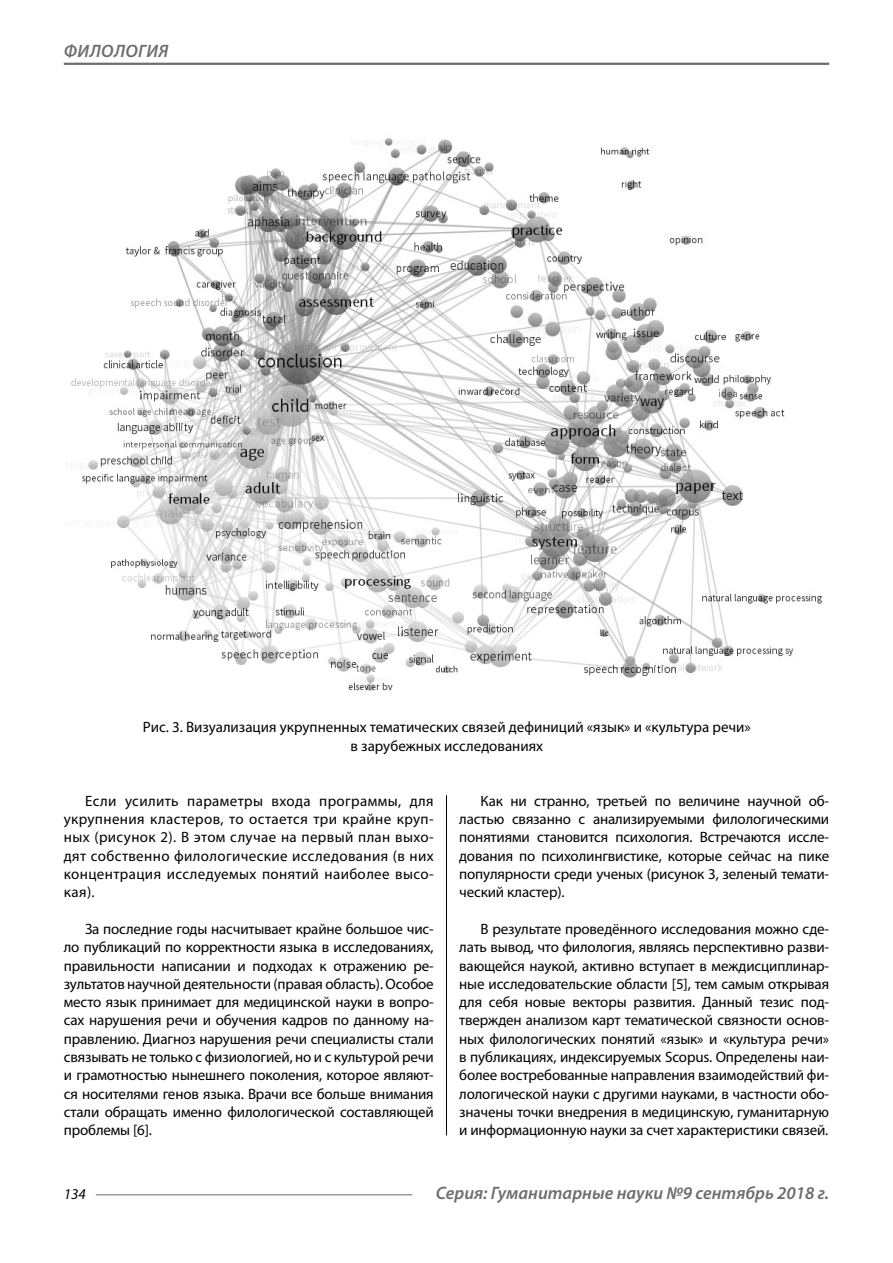
<style>
.page{position:relative;width:893px;height:1263px;background:#fff}
.page>*{position:absolute;margin:0;border:0;box-sizing:border-box;transform-origin:0 0}
.t1{font:italic 600 18px "Myriad Pro";color:#6e6e6e}
.Normal{font:15px/18.3px "Myriad Pro";letter-spacing:-.01em;color:#000;text-align:justify}
.podpis{font:15px/18.3px "Myriad Pro";color:#000;text-align:center}
.t2{font:italic 15px "Myriad Pro";color:#000}
</style>
<div class="page">
<hr style="left:64px;top:63px;width:765px;height:2px;background:#6e6e6e">
<hr style="left:96px;top:1194px;width:316px;height:1px;background:#6e6e6e">
<img style="left:66px;top:138px;width:756px;height:553px">
<hr style="left:446px;top:795px;width:1px;height:340px;background:#000">
<p class="t1" style="left:64px;top:39px;width:106px">ФИЛОЛОГИЯ</p>
<p class="podpis" style="left:143px;top:718px;width:609px">Рис. 3. Визуализация укрупненных тематических связей дефиниций «язык» и «культура речи» в зарубежных исследованиях</p>
<p class="Normal" style="left:64px;top:791px;width:371px;text-indent:21px">Если усилить параметры входа программы, для укрупнения кластеров, то остается три крайне круп&shy;ных (рисунок 2). В этом случае на первый план выхо&shy;дят собственно филологические исследования (в них концентрация исследуемых понятий наиболее высо&shy;кая).</p>
<p class="Normal" style="left:64px;top:919px;width:371px;text-indent:21px">За последние годы насчитывает крайне большое чис&shy;ло публикаций по корректности языка в исследованиях, правильности написании и подходах к отражению ре&shy;зультатов научной деятельности (правая область). Особое место язык принимает для медицинской науки в вопро&shy;сах нарушения речи и обучения кадров по данному на&shy;правлению. Диагноз нарушения речи специалисты стали связывать не только с физиологией, но и с культурой речи и грамотностью нынешнего поколения, которое являют&shy;ся носителями генов языка. Врачи все больше внимания стали обращать именно филологической составляющей проблемы [6].</p>
<p class="Normal" style="left:459px;top:791px;width:371px;text-indent:21px">Как ни странно, третьей по величине научной об&shy;ластью связанно с анализируемыми филологическими понятиями становится психология. Встречаются иссле&shy;дования по психолингвистике, которые сейчас на пике популярности среди ученых (рисунок 3, зеленый темати&shy;ческий кластер).</p>
<p class="Normal" style="left:459px;top:919px;width:371px;text-indent:21px">В результате проведённого исследования можно сде&shy;лать вывод, что филология, являясь перспективно разви&shy;вающейся наукой, активно вступает в междисциплинар&shy;ные исследовательские области [5], тем самым открывая для себя новые векторы развития. Данный тезис под&shy;твержден анализом карт тематической связности основ&shy;ных филологических понятий «язык» и «культура речи» в публикациях, индексируемых Scopus. Определены наи&shy;более востребованные направления взаимодействий фи&shy;лологической науки с другими науками, в частности обо&shy;значены точки внедрения в медицинскую, гуманитарную и информационную науки за счет характеристики связей.</p>
<p class="t2" style="left:64px;top:1185px;width:24px">134</p>
<p class="t1" style="left:436px;top:1182px;width:395px">Серия: Гуманитарные науки №9 сентябрь 2018 г.</p>
</div>
